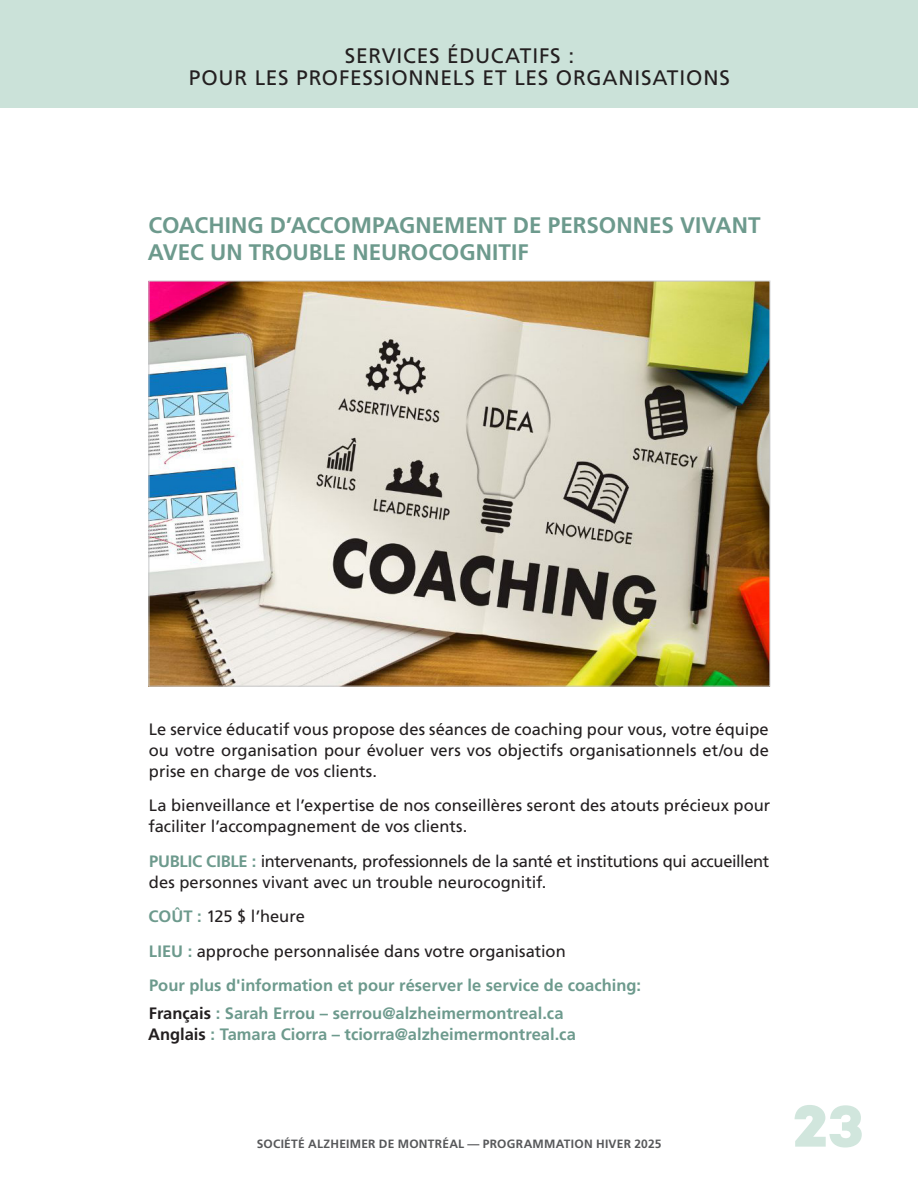
<style>
.page{position:relative;width:918px;height:1188px;background:#fff}
.page>*{position:absolute;margin:0;border:0;box-sizing:border-box;transform-origin:0 0}
.t1{font:800 60px "Campton";color:#d1e6dd}
.t2{font:700 22.5px/27px "Frutiger LT Std";color:#6d9a8d}
.t3{font:21px/22.5px "Frutiger LT Std";letter-spacing:.035em;color:#231f20;text-align:center}
.t4{font:16.5px/21px "Frutiger LT Std";letter-spacing:-.005em;color:#231f20}
.t5{font:700 16.5px/34.5px "Frutiger LT Std";color:#6d9a8d}
.t6{font:700 12px "Frutiger LT Std";letter-spacing:.02em;color:#57585a}
.s1{font-weight:700;color:#6d9a8d}
.s2{font-weight:400;color:#231f20}
.s3{color:#231f20}
</style>
<div class="page">
<div style="left:0;top:0;width:918px;height:108px;background:#cbe2d9"></div>
<img style="left:150px;top:283px;width:618px;height:402px">
<p class="t3" style="left:189px;top:45px;width:543px">SERVICES ÉDUCATIFS :<br>POUR LES PROFESSIONNELS ET LES ORGANISATIONS</p>
<h2 class="t2" style="left:148px;top:212px;width:614px">COACHING D’ACCOMPAGNEMENT DE PERSONNES VIVANT<br>AVEC UN TROUBLE NEUROCOGNITIF</h2>
<p class="t4" style="left:149px;top:719px;width:622px;text-align:justify">Le service éducatif vous propose des séances de coaching pour vous, votre équipe ou votre organisation pour évoluer vers vos objectifs organisationnels et/ou de prise en charge de vos clients.</p>
<p class="t4" style="left:148px;top:795px;width:623px">La bienveillance et l’expertise de nos conseillères seront des atouts précieux pour faciliter l’accompagnement de vos clients.</p>
<p class="t4" style="left:149px;top:851px;width:622px"><span class="s1">PUBLIC CIBLE :</span> intervenants, professionnels de la santé et institutions qui accueillent des personnes vivant avec un trouble neurocognitif.</p>
<p class="t5" style="left:148px;top:899px;width:494px">COÛT : <span class="s2">125 $ l’heure<br></span>LIEU : <span class="s2">approche personnalisée dans votre organisation<br></span>Pour plus d'information et pour réserver le service de coaching:</p>
<p class="t5" style="left:148px;top:1003px;width:429px;line-height:21px"><span class="s3">Français</span> : Sarah Errou – serrou@alzheimermontreal.ca<br><span class="s3">Anglais</span> : Tamara Ciorra – tciorra@alzheimermontreal.ca</p>
<p class="t6" style="left:257px;top:1136px;width:406px">SOCIÉTÉ ALZHEIMER DE MONTRÉAL — PROGRAMMATION HIVER 2025</p>
<h1 class="t1" style="left:793px;top:1088px;width:72px">23</h1>
</div>
